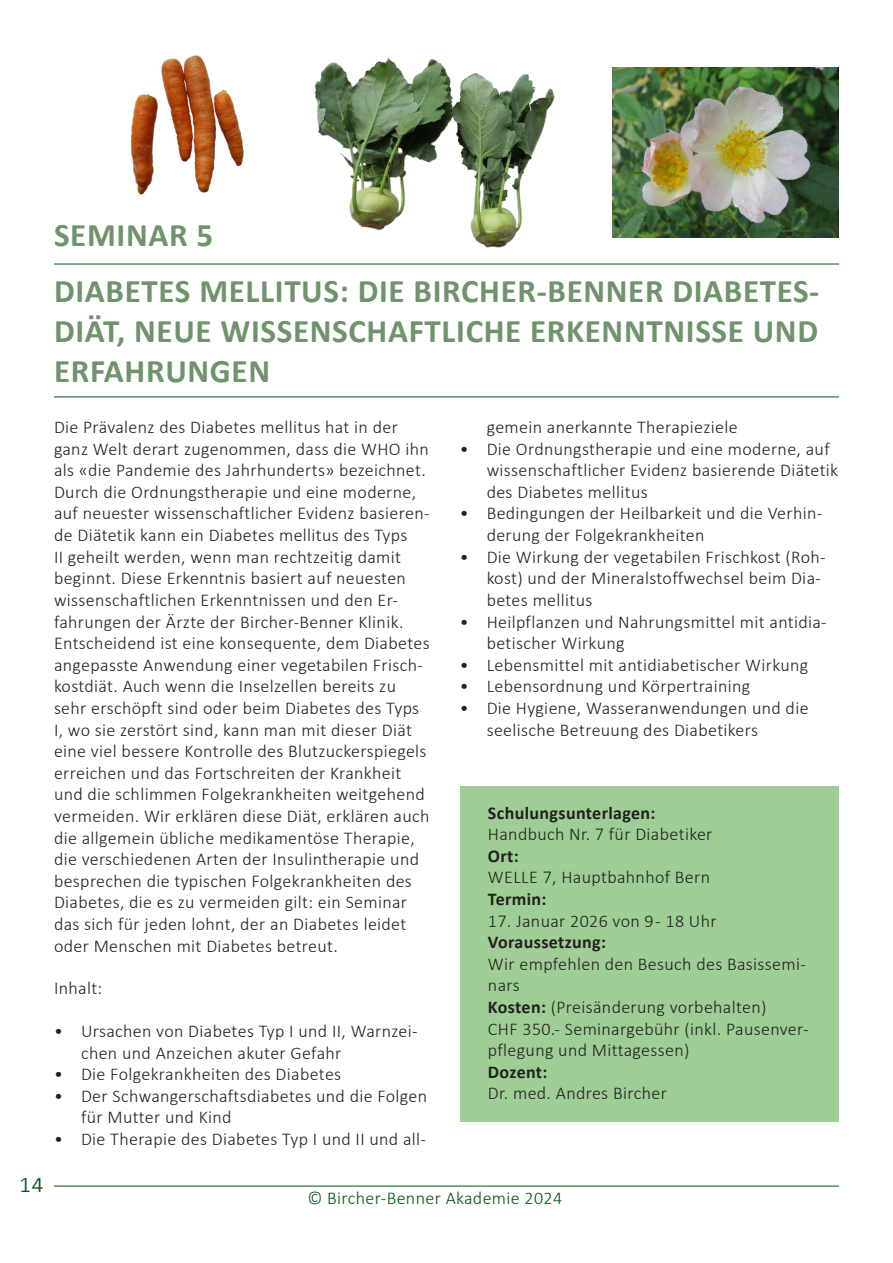
<style>
.page{position:relative;width:893px;height:1263px;background:#fff}
.page>*{position:absolute;margin:0;border:0;box-sizing:border-box;transform-origin:0 0}
.t1{font:700 33px/39.6px "Calibri";letter-spacing:.02em;color:#6f936b;text-align:justify}
.t2{font:300 27px "Calibri";color:#065319}
.t3{font:300 18px/21.6px "Calibri";letter-spacing:.02em;color:#231f20}
.t4{font:700 18px "Calibri";letter-spacing:.02em;color:#231f20}
.t5{font:300 18px "Calibri";letter-spacing:.02em;color:#065319}
.s1{font-weight:700}
</style>
<div class="page">
<hr style="left:54px;top:1186px;width:785px;height:1px;background:#065319">
<div style="left:460px;top:786px;width:378px;height:336px;background:#9ecd95"></div>
<hr style="left:54px;top:264px;width:785px;height:1px;background:#065319">
<hr style="left:54px;top:396px;width:785px;height:1px;background:#065319">
<img style="left:612px;top:68px;width:226px;height:169px">
<img style="left:314px;top:58px;width:241px;height:190px">
<img style="left:130px;top:55px;width:114px;height:140px">
<p class="t1" style="left:54px;top:215px;width:161px">SEMINAR 5</p>
<p class="t1" style="left:54px;top:271px;width:767px">DIABETES MELLITUS: DIE BIRCHER-BENNER DIABETES-DIÄT, NEUE WISSENSCHAFTLICHE ERKENNTNISSE UND ERFAHRUNGEN</p>
<p class="t3" style="left:54px;top:416px;width:377px">Die Prävalenz des Diabetes mellitus hat in der ganz Welt derart zugenommen, dass die WHO ihn als «die Pandemie des Jahrhunderts» bezeichnet.<br>Durch die Ordnungstherapie und eine moderne, auf neuester wissenschaftlicher Evidenz basieren&shy;de Diätetik kann ein Diabetes mellitus des Typs<br>II geheilt werden, wenn man rechtzeitig damit beginnt. Diese Erkenntnis basiert auf neuesten wissenschaftlichen Erkenntnissen und den Er&shy;fahrungen der Ärzte der Bircher-Benner Klinik.<br>Entscheidend ist eine konsequente, dem Diabetes angepasste Anwendung einer vegetabilen Frisch&shy;kostdiät. Auch wenn die Inselzellen bereits zu sehr erschöpft sind oder beim Diabetes des Typs I, wo sie zerstört sind, kann man mit dieser Diät eine viel bessere Kontrolle des Blutzuckerspiegels erreichen und das Fortschreiten der Krankheit und die schlimmen Folgekrankheiten weitgehend vermeiden. Wir erklären diese Diät, erklären auch die allgemein übliche medikamentöse Therapie, die verschiedenen Arten der Insulintherapie und besprechen die typischen Folgekrankheiten des Diabetes, die es zu vermeiden gilt: ein Seminar das sich für jeden lohnt, der an Diabetes leidet oder Menschen mit Diabetes betreut.</p>
<p class="t3" style="left:54px;top:977px;width:50px">Inhalt:</p>
<p class="t3" style="left:81px;top:1020px;width:338px;text-indent:-27px">• Ursachen von Diabetes Typ I und II, Warnzei&shy;chen und Anzeichen akuter Gefahr</p>
<p class="t3" style="left:54px;top:1063px;width:289px">• Die Folgekrankheiten des Diabetes</p>
<p class="t3" style="left:81px;top:1085px;width:348px;text-indent:-27px">• Der Schwangerschaftsdiabetes und die Folgen für Mutter und Kind</p>
<p class="t3" style="left:54px;top:1128px;width:374px">• Die Therapie des Diabetes Typ I und II und all-</p>
<p class="t3" style="left:487px;top:416px;width:252px">gemein anerkannte Therapieziele</p>
<p class="t3" style="left:487px;top:438px;width:353px;text-indent:-27px">• Die Ordnungstherapie und eine moderne, auf wissenschaftlicher Evidenz basierende Diätetik des Diabetes mellitus</p>
<p class="t3" style="left:487px;top:502px;width:337px;text-indent:-27px">• Bedingungen der Heilbarkeit und die Verhin&shy;derung der Folgekrankheiten</p>
<p class="t3" style="left:487px;top:546px;width:340px;text-indent:-27px">• Die Wirkung der vegetabilen Frischkost (Roh&shy;kost) und der Mineralstoffwechsel beim Dia&shy;betes mellitus</p>
<p class="t3" style="left:487px;top:610px;width:342px;text-indent:-27px">• Heilpflanzen und Nahrungsmittel mit antidia&shy;betischer Wirkung</p>
<p class="t3" style="left:460px;top:654px;width:350px">• Lebensmittel mit antidiabetischer Wirkung</p>
<p class="t3" style="left:460px;top:675px;width:292px">• Lebensordnung und Körpertraining</p>
<p class="t3" style="left:487px;top:697px;width:323px;text-indent:-27px">• Die Hygiene, Wasseranwendungen und die seelische Betreuung des Diabetikers</p>
<p class="t4" style="left:488px;top:800px;width:169px">Schulungsunterlagen:</p>
<p class="t3" style="left:488px;top:823px;width:226px">Handbuch Nr. 7 für Diabetiker</p>
<p class="t4" style="left:488px;top:843px;width:32px">Ort:</p>
<p class="t3" style="left:488px;top:866px;width:224px">WELLE 7, Hauptbahnhof Bern</p>
<p class="t4" style="left:488px;top:886px;width:60px">Termin:</p>
<p class="t3" style="left:488px;top:910px;width:230px">17. Januar 2026 von 9 - 18 Uhr</p>
<p class="t4" style="left:488px;top:929px;width:120px">Voraussetzung:</p>
<p class="t3" style="left:488px;top:953px;width:319px">Wir empfehlen den Besuch des Basissemi&shy;nars</p>
<p class="t3" style="left:488px;top:996px;width:280px"><span class="s1">Kosten:</span> (Preisänderung vorbehalten)</p>
<p class="t3" style="left:488px;top:1018px;width:322px">CHF 350.- Seminargebühr (inkl. Pausenver&shy;pflegung und Mittagessen)</p>
<p class="t4" style="left:488px;top:1059px;width:61px">Dozent:</p>
<p class="t3" style="left:488px;top:1082px;width:180px">Dr. med. Andres Bircher</p>
<h2 class="t2" style="left:19px;top:1166px;width:26px">14</h2>
<p class="t5" style="left:307px;top:1186px;width:256px">© Bircher-Benner Akademie 2024</p>
</div>
